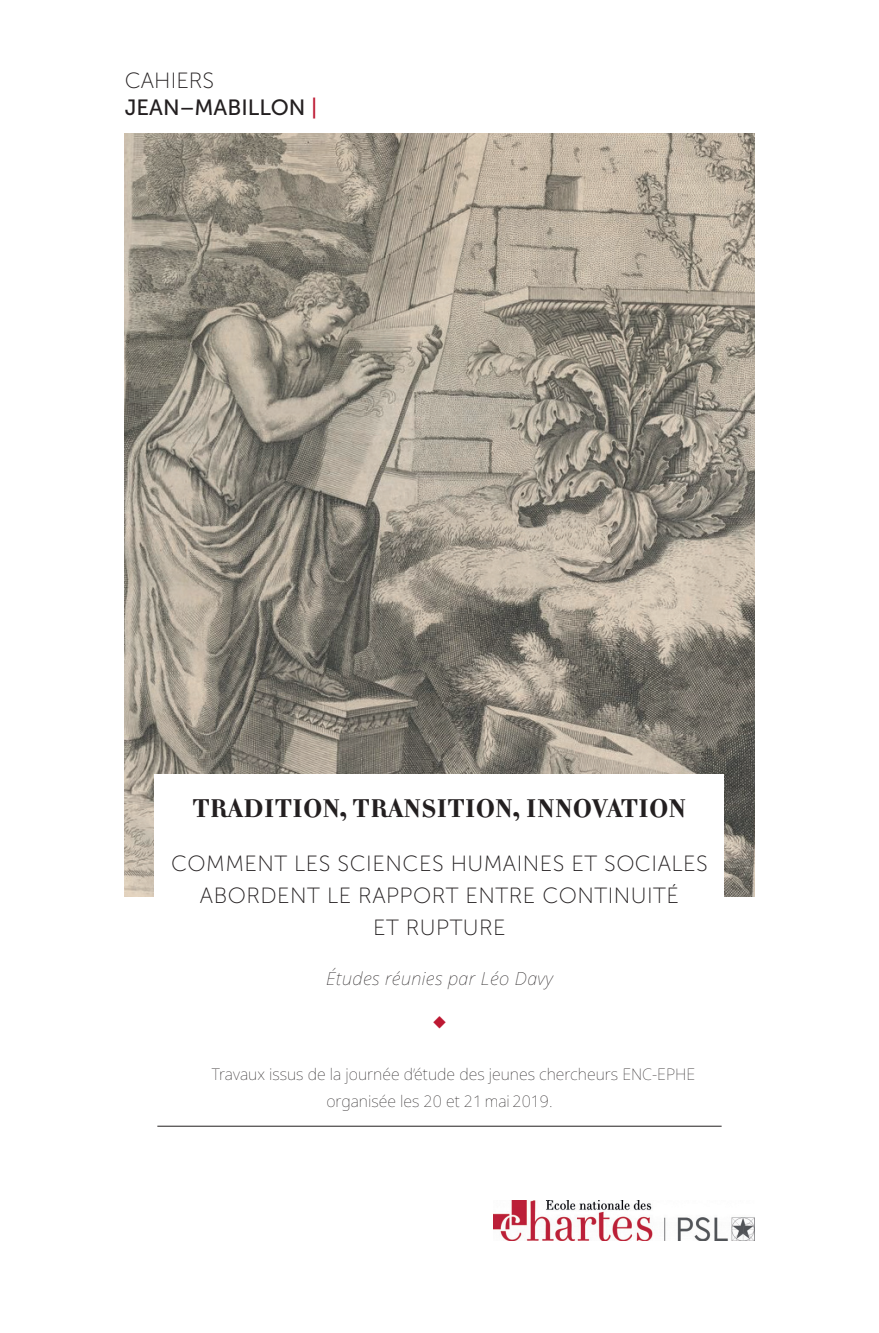
<style>
.page{position:relative;width:879px;height:1333px;background:#fff}
.page>*{position:absolute;margin:0;border:0;box-sizing:border-box;transform-origin:0 0}
.t1{font:700 26px "Carta Nova Texte";letter-spacing:.01em;color:#231f20}
.t2{font:22px/32px "Museo Sans 100";letter-spacing:.02em;color:#231f20;text-align:center}
.t3{font:22px "Museo Sans 500";color:#231f20}
.t4{font:22px "Museo Sans 100";color:#231f20}
.t5{font:italic 700 20px "Carta Nova Texte";color:#bd1832}
.t6{font:italic 100 18px "Noto Sans";letter-spacing:.02em;color:#231f20}
.t7{font:100 16px/27px "Noto Sans";color:#231f20}
.s1{color:#bd1832}
</style>
<div class="page">
<img style="left:125px;top:133px;width:629px;height:763px">
<hr style="left:157px;top:1125px;width:564px;height:1px;background:#231f20">
<img style="left:493px;top:1200px;width:261px;height:40px">
<div style="left:154px;top:774px;width:570px;height:341px;background:#fff"></div>
<h2 class="t4" style="left:125px;top:68px;width:91px">CAHIERS</h2>
<h2 class="t3" style="left:125px;top:95px;width:194px">JEAN–MABILLON <span class="s1">|</span></h2>
<h1 class="t1" style="left:193px;top:792px;width:495px">TRADITION, TRANSITION, INNOVATION</h1>
<h2 class="t2" style="left:171px;top:847px;width:538px">COMMENT LES SCIENCES HUMAINES ET SOCIALES<br>ABORDENT LE RAPPORT ENTRE CONTINUITÉ<br>ET RUPTURE</h2>
<p class="t6" style="left:326px;top:965px;width:228px">Études réunies par Léo Davy</p>
<p class="t5" style="left:433px;top:1010px;width:15px">◆</p>
<p class="t7" style="left:326px;top:1061px;width:370px;text-indent:-114px">Travaux issus de la journée d’étude des jeunes chercheurs ENC-EPHE organisée les 20 et 21 mai 2019 .</p>
</div>
